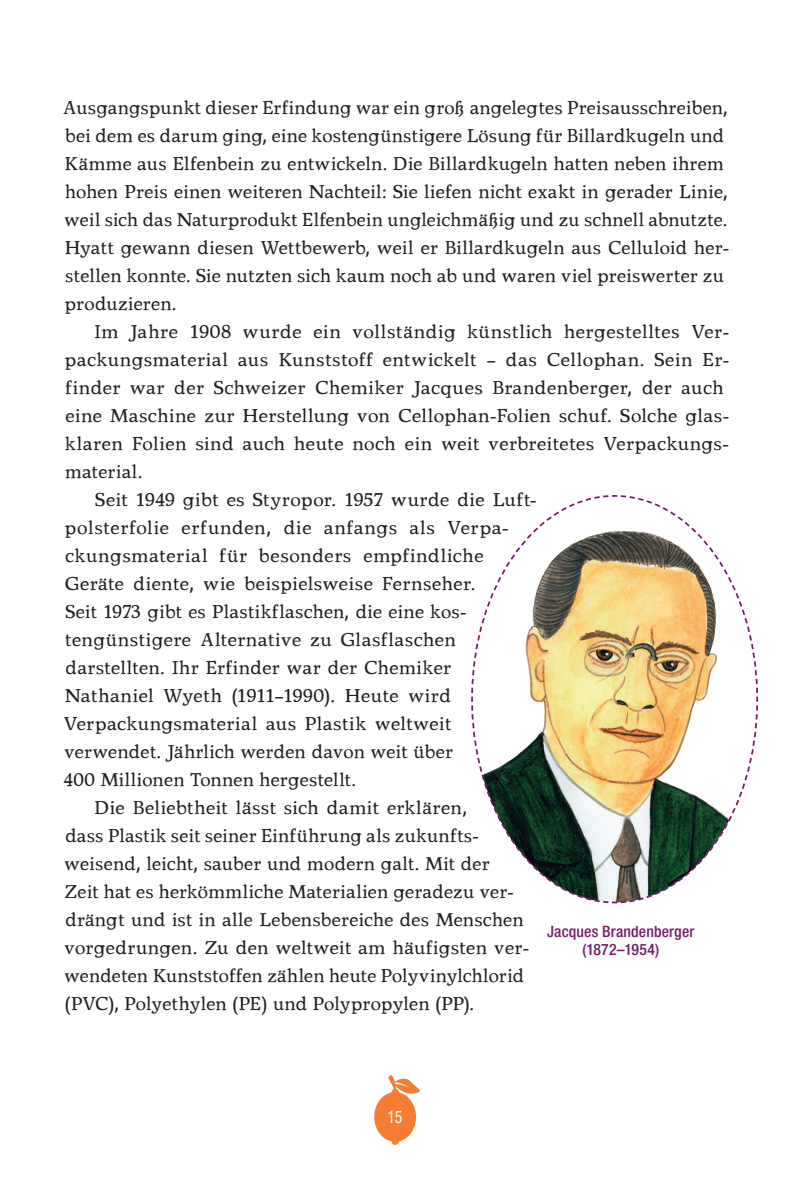
<style>
.page{position:relative;width:804px;height:1191px;background:#fff}
.page>*{position:absolute;margin:0;border:0;box-sizing:border-box;transform-origin:0 0}
.t1{font:18.72px/28px "Knabe Antiqua";letter-spacing:.03em;color:#231f20}
.t2{font:18.72px "Knabe Antiqua";letter-spacing:.005em;color:#231f20}
.t3{font:18.72px "Knabe Antiqua";letter-spacing:.05em;color:#231f20}
.t4{font:condensed 17.32px "Helvetica Neue LT Pro";color:#fff;scale:.91 1}
.t5{font:500 condensed 15.75px/17.5px "Helvetica Neue LT Pro";letter-spacing:.01em;color:#761b66;text-align:center}
</style>
<div class="page">
<svg style="left:374px;top:1075px;width:46px;height:69px"></svg>
<svg style="left:471px;top:495px;width:288px;height:409px"></svg>
<p class="t1" style="left:62px;top:93px;width:668px">Ausgangspunkt dieser Erfindung war ein groß angelegtes Preisausschreiben, bei dem es darum ging, eine kostengünstigere Lösung für Billardkugeln und Kämme aus Elfenbein zu entwickeln. Die Billardkugeln hatten neben ihrem hohen Preis einen weiteren Nachteil: Sie liefen nicht exakt in gerader Linie, weil sich das Naturprodukt Elfenbein ungleichmäßig und zu schnell abnutzte.<br>Hyatt gewann diesen Wettbewerb, weil er Billardkugeln aus Celluloid her&shy;stellen konnte. Sie nutzten sich kaum noch ab und waren viel preiswerter zu produzieren.</p>
<p class="t1" style="left:94px;top:317px;width:636px">Im Jahre 1908 wurde ein vollständig künstlich hergestelltes Ver-</p>
<p class="t1" style="left:65px;top:345px;width:665px">packungsmaterial aus Kunststoff entwickelt – das Cellophan. Sein Er-</p>
<p class="t1" style="left:66px;top:373px;width:659px">finder war der Schweizer Chemiker Jacques Brandenberger, der auch</p>
<p class="t1" style="left:65px;top:401px;width:665px">eine Maschine zur Herstellung von Cellophan-Folien schuf. Solche glas-</p>
<p class="t1" style="left:65px;top:429px;width:665px">klaren Folien sind auch heute noch ein weit verbreitetes Verpackungs-</p>
<p class="t1" style="left:65px;top:457px;width:79px">material.</p>
<p class="t1" style="left:95px;top:485px;width:443px">Seit 1949 gibt es Styropor. 1957 wurde die Luft-</p>
<p class="t3" style="left:65px;top:515px;width:445px">polsterfolie erfunden, die anfangs als Verpa-</p>
<p class="t1" style="left:66px;top:541px;width:419px">ckungsmaterial für besonders empfindliche</p>
<p class="t1" style="left:65px;top:569px;width:412px">Geräte diente, wie beispielsweise Fernseher.</p>
<p class="t1" style="left:65px;top:597px;width:402px">Seit 1973 gibt es Plastikflaschen, die eine kos-</p>
<p class="t1" style="left:65px;top:625px;width:392px">tengünstigere Alternative zu Glasflaschen</p>
<p class="t1" style="left:65px;top:653px;width:387px">darstellten. Ihr Erfinder war der Chemiker</p>
<p class="t1" style="left:65px;top:681px;width:387px">Nathaniel Wyeth (1911–1990). Heute wird</p>
<p class="t1" style="left:64px;top:709px;width:389px">Verpackungsmaterial aus Plastik weltweit</p>
<p class="t1" style="left:64px;top:737px;width:390px">verwendet. Jährlich werden davon weit über</p>
<p class="t1" style="left:64px;top:765px;width:294px">400 Millionen Tonnen hergestellt.</p>
<p class="t1" style="left:95px;top:793px;width:374px">Die Beliebtheit lässt sich damit erklären,</p>
<p class="t1" style="left:65px;top:821px;width:415px">dass Plastik seit seiner Einführung als zukunfts-</p>
<p class="t1" style="left:65px;top:849px;width:426px">weisend, leicht, sauber und modern galt. Mit der</p>
<p class="t1" style="left:65px;top:877px;width:450px">Zeit hat es herkömmliche Materialien geradezu ver-</p>
<p class="t1" style="left:65px;top:905px;width:460px">drängt und ist in alle Lebensbereiche des Menschen</p>
<p class="t1" style="left:64px;top:933px;width:466px">vorgedrungen. Zu den weltweit am häufigsten ver-</p>
<p class="t1" style="left:65px;top:961px;width:461px">wendeten Kunststoffen zählen heute Polyvinylchlorid</p>
<p class="t2" style="left:65px;top:991px;width:411px">(PVC), Polyethylen (PE) und Polypropylen (PP).</p>
<p class="t5" style="left:547px;top:923px;width:149px">Jacques Brandenberger (1872–1954)</p>
<p class="t4" style="left:387px;top:1106px;width:18px">15</p>
</div>
